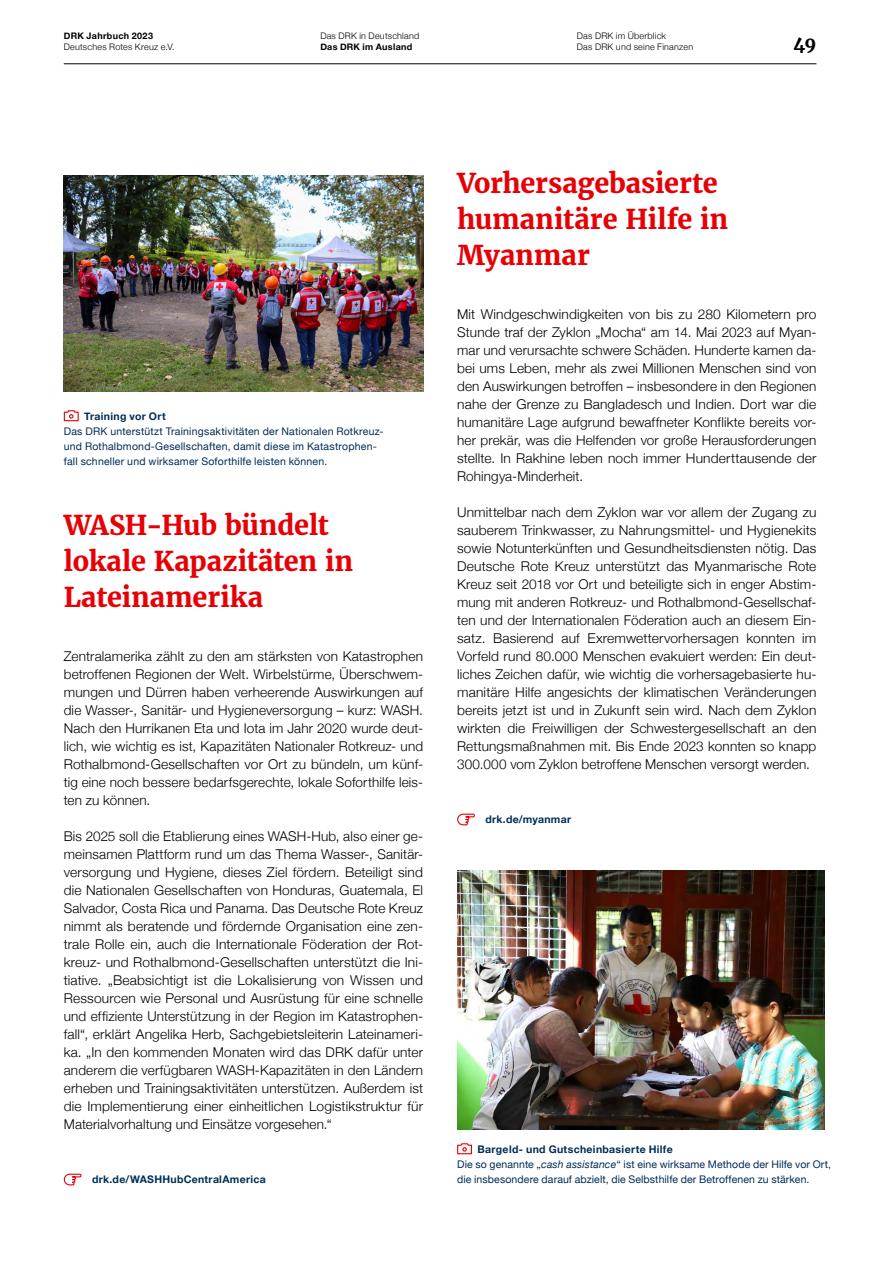
<style>
.page{position:relative;width:893px;height:1263px;background:#fff}
.page>*{position:absolute;margin:0;border:0;box-sizing:border-box;transform-origin:0 0}
.t1{font:700 27px/36px "Merriweather";letter-spacing:-.005em;color:#e60005}
.t2{font:700 18px "Merriweather";color:#000}
.t3{font:300 13.5px/18px "Helvetica Neue";letter-spacing:.01em;color:#000;text-align:justify}
.t4{font:10.5px/15px "Helvetica Neue";letter-spacing:.015em;color:#002d55}
.t5{font:700 10.5px "Helvetica Neue";letter-spacing:.03em;color:#002d55}
.t6{font:300 9px/10.8px "Helvetica Neue";letter-spacing:.025em;color:#000}
.t7{font:700 9px "Helvetica Neue";letter-spacing:.035em;color:#000}
.s1{font-weight:700}
.s2{font-style:italic}
</style>
<div class="page">
<img style="left:64px;top:175px;width:359px;height:216px">
<img style="left:457px;top:870px;width:368px;height:259px">
<svg style="left:63px;top:410px;width:16px;height:12px"></svg>
<svg style="left:457px;top:1143px;width:15px;height:12px"></svg>
<svg style="left:63px;top:1173px;width:19px;height:13px"></svg>
<svg style="left:457px;top:813px;width:18px;height:13px"></svg>
<hr style="left:64px;top:64px;width:752px;height:1px;background:#000">
<p class="t7" style="left:64px;top:29px;width:91px">DRK Jahrbuch 2023</p>
<p class="t6" style="left:64px;top:41px;width:112px">Deutsches Rotes Kreuz e.V.</p>
<p class="t6" style="left:320px;top:30px;width:100px">Das DRK in Deutschland</p>
<p class="t7" style="left:320px;top:40px;width:93px">Das DRK im Ausland</p>
<p class="t6" style="left:577px;top:30px;width:118px">Das DRK im Überblick<br>Das DRK und seine Finanzen</p>
<h2 class="t2" style="left:793px;top:32px;width:25px">49</h2>
<p class="t5" style="left:84px;top:408px;width:83px">Training vor Ort</p>
<p class="t4" style="left:64px;top:424px;width:321px">Das DRK unterstützt Trainingsaktivitäten der Nationalen Rotkreuz&shy;und Rothalbmond-Gesellschaften, damit diese im Katastrophen&shy;fall schneller und wirksamer Soforthilfe leisten können.</p>
<h1 class="t1" style="left:64px;top:507px;width:291px">WASH-Hub bündelt lokale Kapazitäten in<br>Lateinamerika</h1>
<p class="t3" style="left:64px;top:646px;width:361px">Zentralamerika zählt zu den am stärksten von Katastrophen betroffenen Regionen der Welt. Wirbelstürme, Überschwem&shy;mungen und Dürren haben verheerende Auswirkungen auf die Wasser-, Sanitär- und Hygieneversorgung – kurz: WASH.<br>Nach den Hurrikanen Eta und Iota im Jahr 2020 wurde deut&shy;lich, wie wichtig es ist, Kapazitäten Nationaler Rotkreuz- und Rothalbmond-Gesellschaften vor Ort zu bündeln, um künf&shy;tig eine noch bessere bedarfsgerechte, lokale Soforthilfe leis&shy;ten zu können.</p>
<p class="t3" style="left:64px;top:826px;width:361px">Bis 2025 soll die Etablierung eines WASH-Hub, also einer ge&shy;meinsamen Plattform rund um das Thema Wasser-, Sanitär&shy;versorgung und Hygiene, dieses Ziel fördern. Beteiligt sind die Nationalen Gesellschaften von Honduras, Guatemala, El Salvador, Costa Rica und Panama. Das Deutsche Rote Kreuz nimmt als beratende und fördernde Organisation eine zen&shy;trale Rolle ein, auch die Internationale Föderation der Rot&shy;kreuz- und Rothalbmond-Gesellschaften unterstützt die Ini&shy;tiative. „Beabsichtigt ist die Lokalisierung von Wissen und Ressourcen wie Personal und Ausrüstung für eine schnelle und effiziente Unterstützung in der Region im Katastrophen&shy;fall“, erklärt Angelika Herb, Sachgebietsleiterin Lateinameri&shy;ka. „In den kommenden Monaten wird das DRK dafür unter anderem die verfügbaren WASH-Kapazitäten in den Ländern erheben und Trainingsaktivitäten unterstützen. Außerdem ist die Implementierung einer einheitlichen Logistikstruktur für Materialvorhaltung und Einsätze vorgesehen.“</p>
<p class="t5" style="left:92px;top:1171px;width:175px">drk.de/WASHHubCentralAmerica</p>
<h1 class="t1" style="left:457px;top:165px;width:273px">Vorhersagebasierte humanitäre Hilfe in<br>Myanmar</h1>
<p class="t3" style="left:457px;top:304px;width:361px">Mit Windgeschwindigkeiten von bis zu 280 Kilometern pro Stunde traf der Zyklon „Mocha“ am 14. Mai 2023 auf Myan&shy;mar und verursachte schwere Schäden. Hunderte kamen da&shy;bei ums Leben, mehr als zwei Millionen Menschen sind von den Auswirkungen betroffen – insbesondere in den Regionen nahe der Grenze zu Bangladesch und Indien. Dort war die humanitäre Lage aufgrund bewaffneter Konflikte bereits vor&shy;her prekär, was die Helfenden vor große Herausforderungen stellte. In Rakhine leben noch immer Hunderttausende der Rohingya-Minderheit.</p>
<p class="t3" style="left:457px;top:502px;width:361px">Unmittelbar nach dem Zyklon war vor allem der Zugang zu sauberem Trinkwasser, zu Nahrungsmittel- und Hygienekits sowie Notunterkünften und Gesundheitsdiensten nötig. Das Deutsche Rote Kreuz unterstützt das Myanmarische Rote Kreuz seit 2018 vor Ort und beteiligte sich in enger Abstim&shy;mung mit anderen Rotkreuz- und Rothalbmond-Gesellschaf&shy;ten und der Internationalen Föderation auch an diesem Ein&shy;satz. Basierend auf Exremwettervorhersagen konnten im Vorfeld rund 80.000 Menschen evakuiert werden: Ein deut&shy;liches Zeichen dafür, wie wichtig die vorhersagebasierte hu&shy;manitäre Hilfe angesichts der klimatischen Veränderungen bereits jetzt ist und in Zukunft sein wird. Nach dem Zyklon wirkten die Freiwilligen der Schwestergesellschaft an den Rettungsmaßnahmen mit. Bis Ende 2023 konnten so knapp 300.000 vom Zyklon betroffene Menschen versorgt werden.</p>
<p class="t5" style="left:485px;top:811px;width:87px">drk.de/myanmar</p>
<p class="t4" style="left:457px;top:1142px;width:375px;text-indent:20px"><span class="s1">Bargeld- und Gutscheinbasierte Hilfe<br></span>Die so genannte „<span class="s2">cash assistance</span>“ ist eine wirksame Methode der Hilfe vor Ort, die insbesondere darauf abzielt, die Selbsthilfe der Betroffenen zu stärken.</p>
</div>
